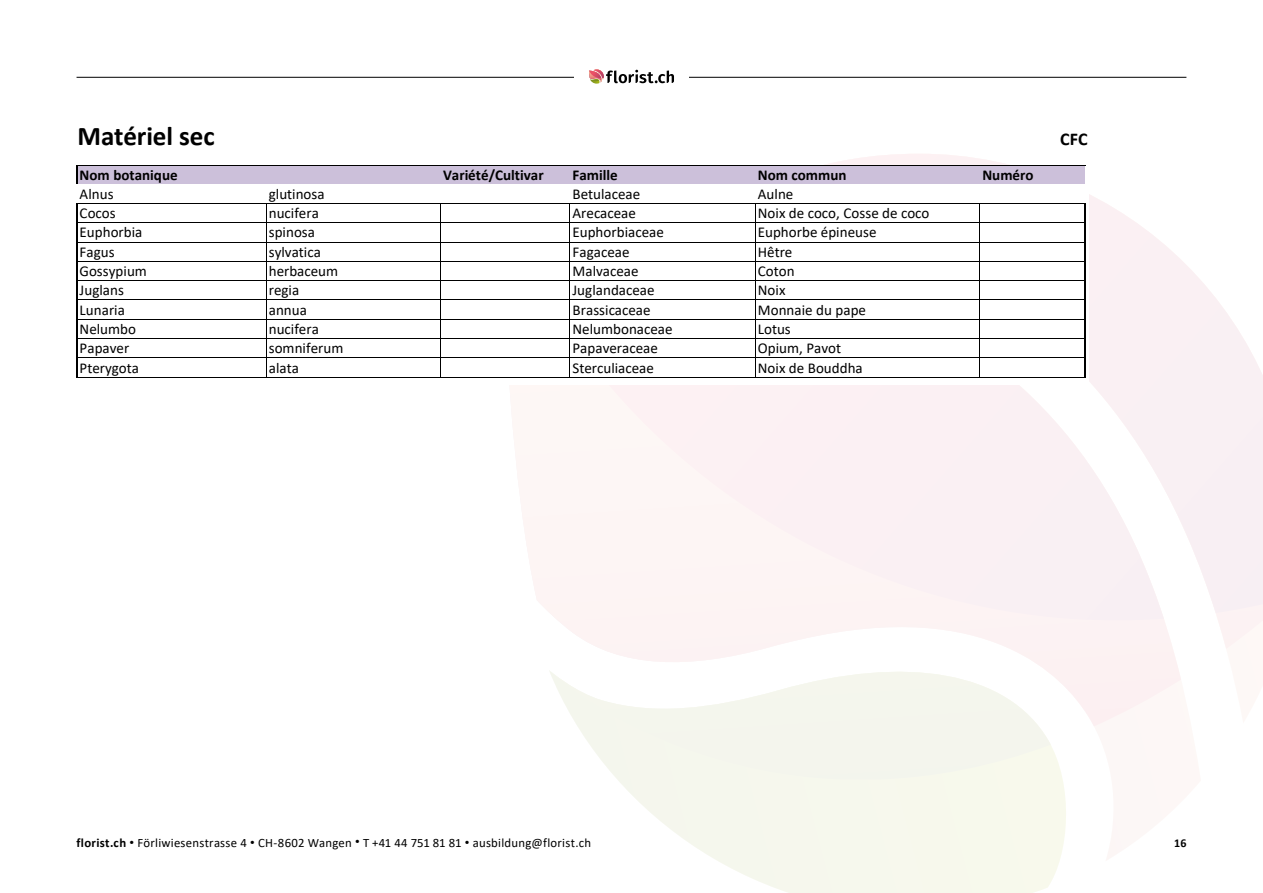
<style>
.page{position:relative;width:1263px;height:893px;background:#fff}
.page>*{position:absolute;margin:0;border:0;box-sizing:border-box;transform-origin:0 0}
.t1{font:700 27px "Calibri";letter-spacing:-.005em;color:#000}
.t2{font:700 18px "Calibri";color:#000}
.t3{font:15px "Calibri";color:#000}
.t4{font:700 15px "Calibri";color:#000}
.t5{font:12.75px "Calibri";letter-spacing:.02em;color:#000}
.t6{font:700 12.75px "Calibri";letter-spacing:.025em;color:#000}
.t7{font:700 12px "Calibri";color:#000}
</style>
<div class="page">
<hr style="left:77px;top:77px;width:1109px;height:1px;background:#000">
<div style="left:574px;top:62px;width:115px;height:29px;background:#fff"></div>
<svg style="left:589px;top:69px;width:85px;height:15px"></svg>
<svg style="left:501px;top:165px;width:748px;height:561px"></svg>
<svg style="left:503px;top:154px;width:760px;height:477px"></svg>
<svg style="left:617px;top:654px;width:457px;height:239px"></svg>
<svg style="left:549px;top:654px;width:502px;height:125px"></svg>
<div style="left:77px;top:166px;width:1012px;height:219px;background:#fff"></div>
<div style="left:78px;top:166px;width:1007px;height:18px;background:#ccc0da"></div>
<svg style="left:77px;top:166px;width:1px;height:18px"></svg>
<hr style="left:77px;top:203px;width:1px;height:174px;background:#000">
<hr style="left:266px;top:203px;width:1px;height:174px;background:#000">
<hr style="left:440px;top:203px;width:1px;height:174px;background:#000">
<hr style="left:570px;top:203px;width:1px;height:174px;background:#000">
<hr style="left:755px;top:203px;width:1px;height:174px;background:#000">
<hr style="left:980px;top:203px;width:1px;height:174px;background:#000">
<hr style="left:1084px;top:203px;width:2px;height:174px;background:#000">
<hr style="left:78px;top:203px;width:1006px;height:1px;background:#000">
<hr style="left:78px;top:223px;width:1006px;height:1px;background:#000">
<hr style="left:78px;top:242px;width:1006px;height:1px;background:#000">
<hr style="left:78px;top:261px;width:1006px;height:1px;background:#000">
<hr style="left:78px;top:281px;width:1006px;height:1px;background:#000">
<hr style="left:78px;top:300px;width:1006px;height:1px;background:#000">
<hr style="left:78px;top:319px;width:1006px;height:1px;background:#000">
<hr style="left:78px;top:339px;width:1006px;height:1px;background:#000">
<hr style="left:78px;top:358px;width:1006px;height:1px;background:#000">
<hr style="left:78px;top:377px;width:1006px;height:1px;background:#000">
<h1 class="t1" style="left:78px;top:117px;width:139px">Matériel sec</h1>
<p class="t4" style="left:80px;top:164px;width:100px">Nom botanique</p>
<p class="t4" style="left:443px;top:164px;width:102px">Variété/Cultivar</p>
<p class="t4" style="left:572px;top:164px;width:47px">Famille</p>
<p class="t4" style="left:758px;top:164px;width:90px">Nom commun</p>
<p class="t4" style="left:982px;top:164px;width:53px">Numéro</p>
<p class="t3" style="left:80px;top:183px;width:35px">Alnus</p>
<p class="t3" style="left:269px;top:183px;width:57px">glutinosa</p>
<p class="t3" style="left:572px;top:183px;width:69px">Betulaceae</p>
<p class="t3" style="left:758px;top:183px;width:37px">Aulne</p>
<p class="t3" style="left:80px;top:203px;width:38px">Cocos</p>
<p class="t3" style="left:269px;top:203px;width:52px">nucifera</p>
<p class="t3" style="left:572px;top:203px;width:65px">Arecaceae</p>
<p class="t3" style="left:758px;top:203px;width:173px">Noix de coco, Cosse de coco</p>
<p class="t3" style="left:80px;top:222px;width:64px">Euphorbia</p>
<p class="t3" style="left:269px;top:222px;width:48px">spinosa</p>
<p class="t3" style="left:572px;top:222px;width:93px">Euphorbiaceae</p>
<p class="t3" style="left:758px;top:222px;width:120px">Euphorbe épineuse</p>
<p class="t3" style="left:80px;top:241px;width:37px">Fagus</p>
<p class="t3" style="left:269px;top:241px;width:54px">sylvatica</p>
<p class="t3" style="left:572px;top:241px;width:59px">Fagaceae</p>
<p class="t3" style="left:758px;top:241px;width:36px">Hêtre</p>
<p class="t3" style="left:80px;top:261px;width:69px">Gossypium</p>
<p class="t3" style="left:269px;top:261px;width:71px">herbaceum</p>
<p class="t3" style="left:572px;top:261px;width:68px">Malvaceae</p>
<p class="t3" style="left:758px;top:261px;width:38px">Coton</p>
<p class="t3" style="left:80px;top:280px;width:46px">Juglans</p>
<p class="t3" style="left:269px;top:280px;width:32px">regia</p>
<p class="t3" style="left:572px;top:280px;width:84px">Juglandaceae</p>
<p class="t3" style="left:758px;top:280px;width:29px">Noix</p>
<p class="t3" style="left:80px;top:299px;width:47px">Lunaria</p>
<p class="t3" style="left:269px;top:299px;width:40px">annua</p>
<p class="t3" style="left:572px;top:299px;width:80px">Brassicaceae</p>
<p class="t3" style="left:758px;top:299px;width:110px">Monnaie du pape</p>
<p class="t3" style="left:80px;top:319px;width:58px">Nelumbo</p>
<p class="t3" style="left:269px;top:319px;width:52px">nucifera</p>
<p class="t3" style="left:572px;top:319px;width:102px">Nelumbonaceae</p>
<p class="t3" style="left:758px;top:319px;width:34px">Lotus</p>
<p class="t3" style="left:80px;top:338px;width:51px">Papaver</p>
<p class="t3" style="left:269px;top:338px;width:76px">somniferum</p>
<p class="t3" style="left:572px;top:338px;width:87px">Papaveraceae</p>
<p class="t3" style="left:758px;top:338px;width:85px">Opium, Pavot</p>
<p class="t3" style="left:80px;top:357px;width:61px">Pterygota</p>
<p class="t3" style="left:269px;top:357px;width:32px">alata</p>
<p class="t3" style="left:572px;top:357px;width:83px">Sterculiaceae</p>
<p class="t3" style="left:758px;top:357px;width:106px">Noix de Bouddha</p>
<p class="t2" style="left:1060px;top:126px;width:29px">CFC</p>
<p class="t6" style="left:77px;top:833px;width:51px">florist.ch</p>
<p class="t7" style="left:1174px;top:835px;width:14px">16</p>
<p class="t5" style="left:137px;top:833px;width:455px">Förliwiesenstrasse 4 CH-8602 Wangen T +41 44 751 81 81 ausbildung@florist.ch</p>
</div>
